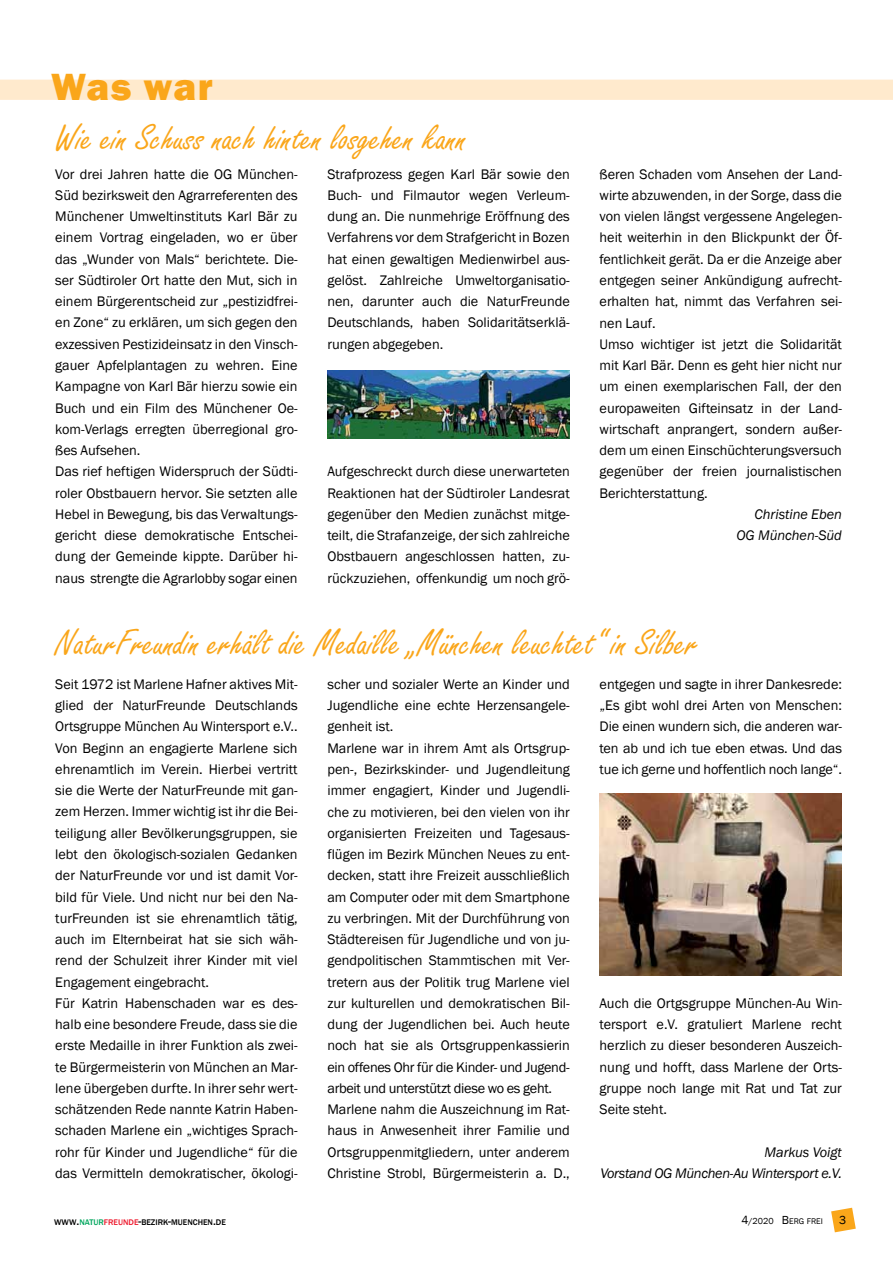
<style>
.page{position:relative;width:893px;height:1263px;background:#fff}
.page>*{position:absolute;margin:0;border:0;box-sizing:border-box;transform-origin:0 0}
.t1{font:39px "Freestyle Script";color:#faa61a}
.t2{font:800 39px "Franklin Gothic";letter-spacing:.03em;color:#faa61a}
.t3{font:14.25px/21.3px "Franklin Gothic";color:#000}
.t4{font:italic 14.25px/21.3px "Franklin Gothic";letter-spacing:-.01em;color:#000;text-align:right}
.t5{font:12px "Franklin Gothic";color:#000}
.t6{font:500 8.4px "Franklin Gothic";color:#000}
.t7{font:8.4px "Franklin Gothic";color:#000}
.s1{font-size:12px}
.s2{color:#00a65d}
.s3{color:#ed1b2f}
.s4{font-size:9px}
</style>
<div class="page">
<svg style="left:831px;top:1208px;width:25px;height:24px"></svg>
<div style="left:0;top:80px;width:893px;height:20px;background:#ffeacd"></div>
<img style="left:600px;top:794px;width:242px;height:181px">
<img style="left:327px;top:371px;width:243px;height:67px">
<h1 class="t2" style="left:51px;top:61px;width:163px">Was war</h1>
<h1 class="t1" style="left:55px;top:117px;width:413px">Wie ein Schuss nach hinten losgehen kann</h1>
<p class="t3" style="left:55px;top:163px;width:244px">Vor drei Jahren hatte die OG München-Süd bezirksweit den Agrarreferenten des Münchener Umweltinstituts Karl Bär zu einem Vortrag eingeladen, wo er über das „Wunder von Mals“ berichtete. Die&shy;ser Südtiroler Ort hatte den Mut, sich in einem Bürgerentscheid zur „pestizidfrei&shy;en Zone“ zu erklären, um sich gegen den exzessiven Pestizideinsatz in den Vinsch&shy;gauer Apfelplantagen zu wehren. Eine Kampagne von Karl Bär hierzu sowie ein Buch und ein Film des Münchener Oe&shy;kom-Verlags erregten überregional gro&shy;ßes Aufsehen.<br>Das rief heftigen Widerspruch der Südti&shy;roler Obstbauern hervor. Sie setzten alle Hebel in Bewegung, bis das Verwaltungs&shy;gericht diese demokratische Entschei&shy;dung der Gemeinde kippte. Darüber hi&shy;naus strengte die Agrarlobby sogar einen</p>
<p class="t3" style="left:327px;top:164px;width:244px;text-align:justify">Strafprozess gegen Karl Bär sowie den Buch- und Filmautor wegen Verleum&shy;dung an. Die nunmehrige Eröffnung des Verfahrens vor dem Strafgericht in Bozen hat einen gewaltigen Medienwirbel aus&shy;gelöst. Zahlreiche Umweltorganisatio&shy;nen, darunter auch die NaturFreunde Deutschlands, haben Solidaritätserklä&shy;rungen abgegeben.</p>
<p class="t3" style="left:327px;top:461px;width:244px;text-align:justify">Aufgeschreckt durch diese unerwarteten Reaktionen hat der Südtiroler Landesrat gegenüber den Medien zunächst mitge&shy;teilt, die Strafanzeige, der sich zahlreiche Obstbauern angeschlossen hatten, zu&shy;rückzuziehen, offenkundig um noch grö-</p>
<p class="t3" style="left:600px;top:164px;width:244px">ßeren Schaden vom Ansehen der Land&shy;wirte abzuwenden, in der Sorge, dass die von vielen längst vergessene Angelegen&shy;heit weiterhin in den Blickpunkt der Öf&shy;fentlichkeit gerät. Da er die Anzeige aber entgegen seiner Ankündigung aufrecht&shy;erhalten hat, nimmt das Verfahren sei&shy;nen Lauf.<br>Umso wichtiger ist jetzt die Solidarität mit Karl Bär. Denn es geht hier nicht nur um einen exemplarischen Fall, der den europaweiten Gifteinsatz in der Land&shy;wirtschaft anprangert, sondern außer&shy;dem um einen Einschüchterungsversuch gegenüber der freien journalistischen Berichterstattung.</p>
<p class="t4" style="left:736px;top:504px;width:107px">Christine Eben<br>OG München-Süd</p>
<h1 class="t1" style="left:55px;top:622px;width:644px">NaturFreundin erhält die Medaille „München leuchtet“ in Silber</h1>
<p class="t3" style="left:55px;top:674px;width:244px">Seit 1972 ist Marlene Hafner aktives Mit&shy;glied der NaturFreunde Deutschlands Ortsgruppe München Au Wintersport e.V..<br>Von Beginn an engagierte Marlene sich ehrenamtlich im Verein. Hierbei vertritt sie die Werte der NaturFreunde mit gan&shy;zem Herzen. Immer wichtig ist ihr die Bei&shy;teiligung aller Bevölkerungsgruppen, sie lebt den ökologisch-sozialen Gedanken der NaturFreunde vor und ist damit Vor&shy;bild für Viele. Und nicht nur bei den Na&shy;turFreunden ist sie ehrenamtlich tätig, auch im Elternbeirat hat sie sich wäh&shy;rend der Schulzeit ihrer Kinder mit viel Engagement eingebracht.<br>Für Katrin Habenschaden war es des&shy;halb eine besondere Freude, dass sie die erste Medaille in ihrer Funktion als zwei&shy;te Bürgermeisterin von München an Mar&shy;lene übergeben durfte. In ihrer sehr wert&shy;schätzenden Rede nannte Katrin Haben&shy;schaden Marlene ein „wichtiges Sprach&shy;rohr für Kinder und Jugendliche“ für die das Vermitteln demokratischer, ökologi-</p>
<p class="t3" style="left:327px;top:674px;width:244px">scher und sozialer Werte an Kinder und Jugendliche eine echte Herzensangele&shy;genheit ist.<br>Marlene war in ihrem Amt als Ortsgrup&shy;pen-, Bezirkskinder- und Jugendleitung immer engagiert, Kinder und Jugendli&shy;che zu motivieren, bei den vielen von ihr organisierten Freizeiten und Tagesaus&shy;flügen im Bezirk München Neues zu ent&shy;decken, statt ihre Freizeit ausschließlich am Computer oder mit dem Smartphone zu verbringen. Mit der Durchführung von Städtereisen für Jugendliche und von ju&shy;gendpolitischen Stammtischen mit Ver&shy;tretern aus der Politik trug Marlene viel zur kulturellen und demokratischen Bil&shy;dung der Jugendlichen bei. Auch heute noch hat sie als Ortsgruppenkassierin ein offenes Ohr für die Kinder- und Jugend&shy;arbeit und unterstützt diese wo es geht.<br>Marlene nahm die Auszeichnung im Rat&shy;haus in Anwesenheit ihrer Familie und Ortsgruppenmitgliedern, unter anderem Christine Strobl, Bürgermeisterin a. D.,</p>
<p class="t3" style="left:600px;top:674px;width:244px;text-align:justify">entgegen und sagte in ihrer Dankesrede: „Es gibt wohl drei Arten von Menschen:<br>Die einen wundern sich, die anderen war&shy;ten ab und ich tue eben etwas. Und das tue ich gerne und hoffentlich noch lange“.</p>
<p class="t3" style="left:600px;top:993px;width:244px;text-align:justify">Auch die Ortgsgruppe München-Au Win&shy;tersport e.V. gratuliert Marlene recht herzlich zu dieser besonderen Auszeich&shy;nung und hofft, dass Marlene der Orts&shy;gruppe noch lange mit Rat und Tat zur Seite steht.</p>
<p class="t4" style="left:600px;top:1141px;width:243px">Markus Voigt<br>Vorstand OG München-Au Wintersport e.V.</p>
<p class="t6" style="left:54px;top:1216px;width:173px">WWW<span class="s1">.</span><span class="s2">NATUR</span><span class="s3">FREUNDE</span><span class="s1">-</span>BEZIRK<span class="s1">-</span>MUENCHEN<span class="s1">.</span>DE</p>
<p class="t7" style="left:741px;top:1216px;width:83px"><span class="s1">4</span><span class="s4">/2020</span> <span class="s1">B</span>ERG FREI</p>
<p class="t5" style="left:839px;top:1212px;width:9px">3</p>
</div>
